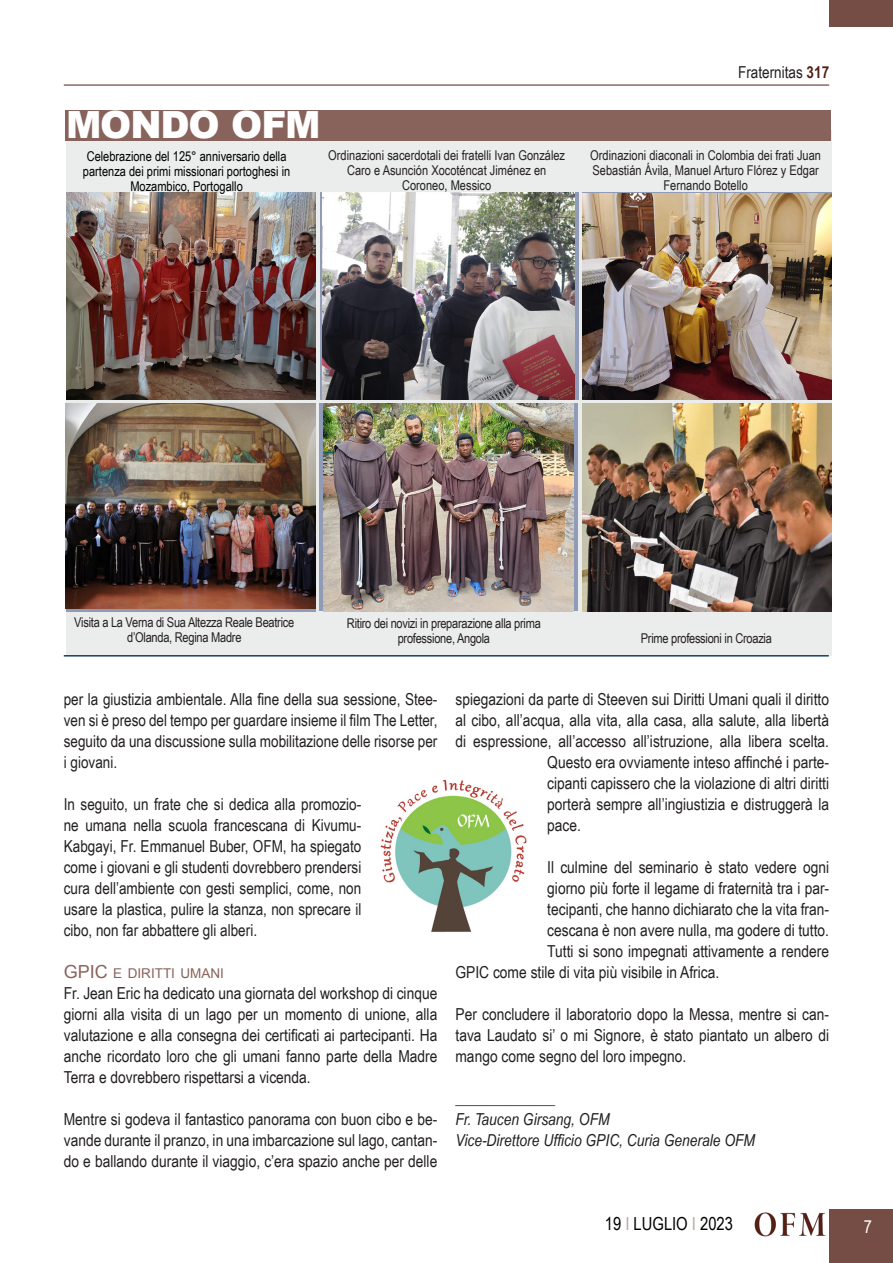
<style>
.page{position:relative;width:893px;height:1263px;background:#fff}
.page>*{position:absolute;margin:0;border:0;box-sizing:border-box;transform-origin:0 0}
.Titolo{font:900 37.5px "Arial";letter-spacing:-.03em;color:#fff}
.t1{font:18px "Arial Narrow";color:#000}
.t2{font:18px "Arial Narrow";color:#fff}
.Testo_normal{font:16.5px/21px "Arial Narrow";color:#231f20;text-align:justify}
.Testo_sinEspacio{font:16.5px/21px "Arial Narrow";color:#231f20;text-align:justify}
.Testo_normal-2{font:italic 16.5px "Arial Narrow";color:#231f20}
.Testo_sinEspacio-2{font:italic 16.5px "Arial Narrow";color:#231f20}
.MundoOFM-foto{font:13.5px/15px "Arial Narrow";color:#231f20;text-align:center}
.MundoOFM-foto-2{font:13.5px/15px "Arial Narrow";letter-spacing:-.02em;color:#231f20;text-align:center}
.MundoOFM-foto-3{font:13.5px/15px "Arial Narrow";color:#000;text-align:center}
.Titolo_piccolo{font:13.5px "Arial";color:#87635b}
.s1{font-weight:700;color:#542015}
.s2{font-size:18px}
.s3{color:#bba6a1}
</style>
<div class="page">
<div style="left:829px;top:1209px;width:64px;height:54px;background:#764d44"></div>
<hr style="left:64px;top:85px;width:765px;height:1px;background:#542015">
<div style="left:829px;top:0;width:64px;height:27px;background:#764d44"></div>
<img style="left:755px;top:1212px;width:71px;height:24px">
<div style="left:66px;top:130px;width:765px;height:525px;background:#ebecec"></div>
<img style="left:66px;top:193px;width:249px;height:206px">
<svg style="left:320px;top:192px;width:258px;height:208px"></svg>
<img style="left:323px;top:192px;width:251px;height:208px">
<img style="left:66px;top:404px;width:249px;height:204px">
<div style="left:319px;top:404px;width:259px;height:207px;background:#8f9bb7"></div>
<img style="left:323px;top:404px;width:251px;height:207px">
<img style="left:582px;top:193px;width:249px;height:206px">
<hr style="left:64px;top:655px;width:765px;height:1px;background:#0a3963">
<div style="left:66px;top:110px;width:765px;height:31px;background:#87635b"></div>
<img style="left:582px;top:404px;width:249px;height:207px">
<img style="left:380px;top:779px;width:147px;height:153px">
<p class="Titolo" style="left:66px;top:97px;width:256px">MONDO OFM</p>
<p class="MundoOFM-foto-3" style="left:83px;top:148px;width:209px">Celebrazione del 125° anniversario della partenza dei primi missionari portoghesi in<br>Mozambico, Portogallo</p>
<p class="MundoOFM-foto" style="left:328px;top:147px;width:238px">Ordinazioni sacerdotali dei fratelli Ivan González<br>Caro e Asunción Xocoténcat Jiménez en<br>Coroneo, Messico</p>
<p class="Testo_normal" style="left:738px;top:61px;width:93px">Fraternitas <span class="s1">317</span></p>
<p class="MundoOFM-foto" style="left:590px;top:147px;width:232px">Ordinazioni diaconali in Colombia dei frati Juan<br>Sebastián Ávila, Manuel Arturo Flórez y Edgar<br>Fernando Botello</p>
<p class="MundoOFM-foto-2" style="left:74px;top:615px;width:222px">Visita a La Verna di Sua Altezza Reale Beatrice d’Olanda, Regina Madre</p>
<p class="MundoOFM-foto-2" style="left:347px;top:615px;width:195px">Ritiro dei novizi in preparazione alla prima professione, Angola</p>
<p class="MundoOFM-foto-2" style="left:641px;top:630px;width:133px">Prime professioni in Croazia</p>
<p class="Testo_normal" style="left:64px;top:688px;width:375px">per la giustizia ambientale. Alla fine della sua sessione, Stee&shy;ven si è preso del tempo per guardare insieme il film The Letter, seguito da una discussione sulla mobilitazione delle risorse per i giovani.</p>
<p class="Testo_normal" style="left:64px;top:793px;width:299px">In seguito, un frate che si dedica alla promozio&shy;ne umana nella scuola francescana di Kivumu-Kabgayi, Fr. Emmanuel Buber, OFM, ha spiegato come i giovani e gli studenti dovrebbero prendersi cura dell’ambiente con gesti semplici, come, non usare la plastica, pulire la stanza, non sprecare il cibo, non far abbattere gli alberi.</p>
<p class="Titolo_piccolo" style="left:64px;top:964px;width:162px"><span class="s2">GPIC</span> E DIRITTI UMANI</p>
<p class="Testo_normal" style="left:64px;top:982px;width:375px">Fr. Jean Eric ha dedicato una giornata del workshop di cinque giorni alla visita di un lago per un momento di unione, alla valutazione e alla consegna dei certificati ai partecipanti. Ha anche ricordato loro che gli umani fanno parte della Madre Terra e dovrebbero rispettarsi a vicenda.</p>
<p class="Testo_normal" style="left:64px;top:1108px;width:375px">Mentre si godeva il fantastico panorama con buon cibo e be&shy;vande durante il pranzo, in una imbarcazione sul lago, cantan&shy;do e ballando durante il viaggio, c’era spazio anche per delle</p>
<p class="Testo_normal" style="left:455px;top:688px;width:375px">spiegazioni da parte di Steeven sui Diritti Umani quali il diritto</p>
<p class="Testo_normal" style="left:455px;top:709px;width:375px">al cibo, all’acqua, alla vita, alla casa, alla salute, alla libertà</p>
<p class="Testo_normal" style="left:455px;top:730px;width:375px">di espressione, all’accesso all’istruzione, alla libera scelta.</p>
<p class="Testo_normal" style="left:547px;top:751px;width:283px">Questo era ovviamente inteso affinché i parte-</p>
<p class="Testo_normal" style="left:547px;top:772px;width:283px">cipanti capissero che la violazione di altri diritti</p>
<p class="Testo_normal" style="left:547px;top:793px;width:283px">porterà sempre all’ingiustizia e distruggerà la</p>
<p class="Testo_normal" style="left:547px;top:814px;width:35px">pace.</p>
<p class="Testo_normal" style="left:547px;top:856px;width:283px">Il culmine del seminario è stato vedere ogni</p>
<p class="Testo_normal" style="left:547px;top:877px;width:283px">giorno più forte il legame di fraternità tra i par-</p>
<p class="Testo_normal" style="left:547px;top:898px;width:283px">tecipanti, che hanno dichiarato che la vita fran-</p>
<p class="Testo_normal" style="left:547px;top:919px;width:283px">cescana è non avere nulla, ma godere di tutto.</p>
<p class="Testo_normal" style="left:547px;top:940px;width:283px">Tutti si sono impegnati attivamente a rendere</p>
<p class="Testo_normal" style="left:455px;top:961px;width:265px">GPIC come stile di vita più visibile in Africa.</p>
<p class="Testo_sinEspacio" style="left:455px;top:1003px;width:375px">Per concludere il laboratorio dopo la Messa, mentre si can&shy;tava Laudato si’ o mi Signore, è stato piantato un albero di mango come segno del loro impegno.</p>
<p class="Testo_sinEspacio" style="left:455px;top:1087px;width:101px">_____________</p>
<p class="Testo_sinEspacio-2" style="left:455px;top:1108px;width:156px">Fr. Taucen Girsang, OFM</p>
<p class="Testo_normal-2" style="left:455px;top:1129px;width:301px">Vice-Direttore Ufficio GPIC, Curia Generale OFM</p>
<p class="t1" style="left:605px;top:1210px;width:130px">19 <span class="s3">I</span> LUGLIO <span class="s3">I</span> 2023</p>
<p class="t2" style="left:864px;top:1213px;width:10px">7</p>
</div>
